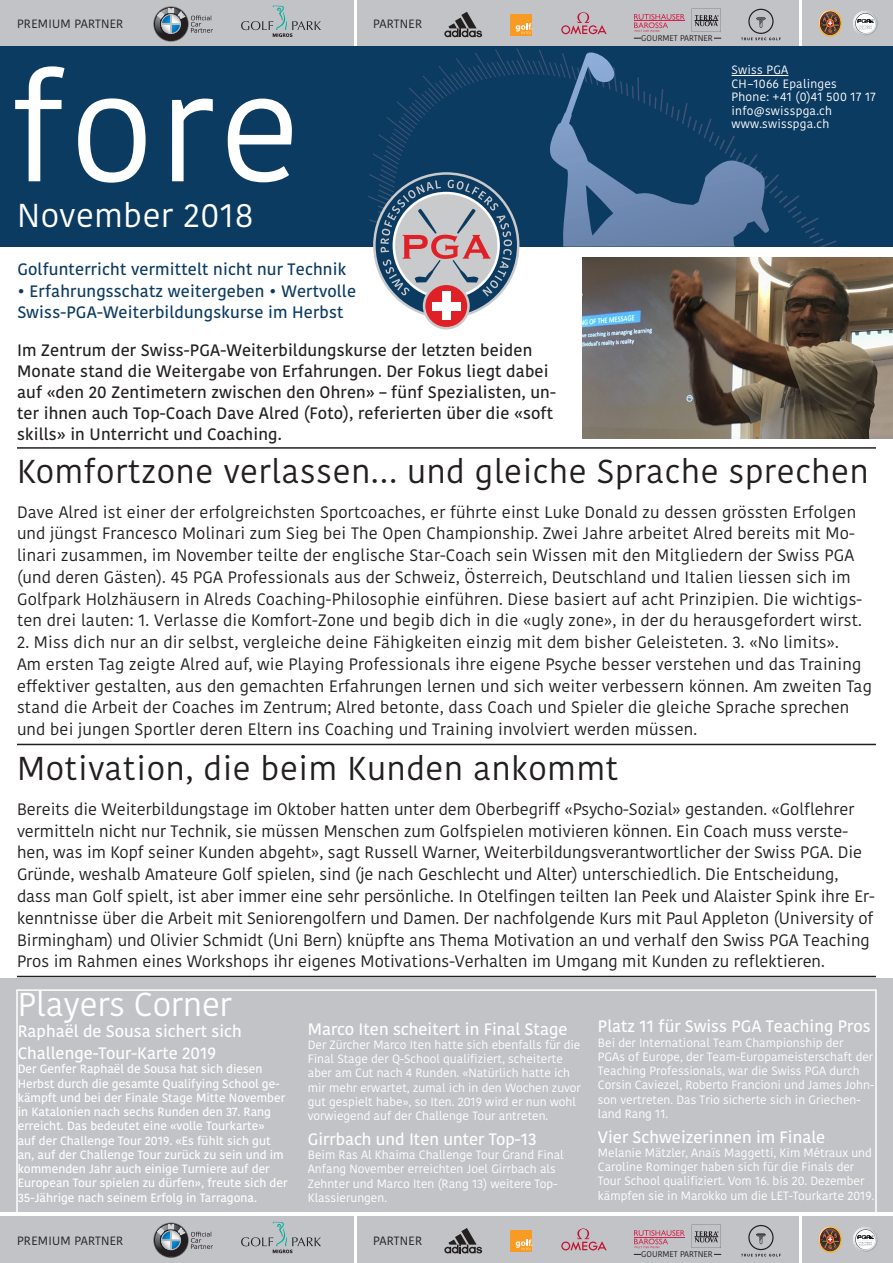
<style>
.page{position:relative;width:893px;height:1263px;background:#fff}
.page>*{position:absolute;margin:0;border:0;box-sizing:border-box;transform-origin:0 0}
.t1{font:149.55px "Kohinoor";color:#fff}
.t2{font:33px "Kohinoor";letter-spacing:.02em;color:#231f20}
.t3{font:33px "Kohinoor";color:#fff}
.t4{font:33px "Kohinoor";letter-spacing:.02em;color:#fff}
.t5{font:16.5px/21.8px "Kohinoor";letter-spacing:.01em;color:#231f20}
.t6{font:600 16.5px/21px "Kohinoor";letter-spacing:.01em;color:#231f20}
.t7{font:600 16.5px/21.8px "Kohinoor";color:#fff}
.t8{font:600 16.5px/21.8px "Kohinoor";letter-spacing:.01em;color:#0c3b62}
.t9{font:12px/14.2px "Kohinoor";color:#fff}
.t10{font:600 12px/14.2px "Kohinoor";color:#fff}
.t11{font:12px/13.5px "Kohinoor";letter-spacing:.02em;color:#fff}
.t12{font:12px "Kohinoor";letter-spacing:.02em;color:#231f20}
.t13{font:8.25px "Kohinoor";color:#231f20}
</style>
<div class="page">
<div style="left:0;top:0;width:353px;height:47px;background:#c2c3c6"></div>
<svg style="left:241px;top:6px;width:80px;height:31px"></svg>
<div style="left:357px;top:0;width:442px;height:47px;background:#c2c3c6"></div>
<div style="left:803px;top:0;width:90px;height:47px;background:#c2c3c6"></div>
<svg style="left:561px;top:12px;width:46px;height:22px"></svg>
<div style="left:510px;top:14px;width:22px;height:21px;background:#f89b24"></div>
<svg style="left:516px;top:23px;width:16px;height:11px"></svg>
<svg style="left:819px;top:10px;width:23px;height:27px"></svg>
<svg style="left:819px;top:10px;width:22px;height:26px"></svg>
<svg style="left:853px;top:11px;width:25px;height:25px"></svg>
<hr style="left:17px;top:744px;width:859px;height:1px;background:#231f20">
<hr style="left:17px;top:976px;width:859px;height:1px;background:#231f20">
<div style="left:0;top:46px;width:893px;height:201px;background:#0c3b62"></div>
<svg style="left:153px;top:7px;width:60px;height:35px"></svg>
<svg style="left:368px;top:49px;width:469px;height:280px"></svg>
<hr style="left:634px;top:38px;width:87px;height:1px;background:#231f20">
<div style="left:641px;top:34px;width:72px;height:8px;background:#c2c3c6"></div>
<svg style="left:692px;top:9px;width:29px;height:23px"></svg>
<svg style="left:634px;top:14px;width:51px;height:18px"></svg>
<hr style="left:17px;top:447px;width:859px;height:2px;background:#231f20">
<svg style="left:444px;top:12px;width:38px;height:25px"></svg>
<svg style="left:741px;top:9px;width:40px;height:31px"></svg>
<div style="left:0;top:978px;width:893px;height:234px;background:#c2c3c6"></div>
<div style="left:0;top:1216px;width:353px;height:47px;background:#c2c3c6"></div>
<svg style="left:241px;top:1222px;width:80px;height:31px"></svg>
<div style="left:357px;top:1216px;width:442px;height:47px;background:#c2c3c6"></div>
<div style="left:803px;top:1216px;width:90px;height:47px;background:#c2c3c6"></div>
<svg style="left:561px;top:1228px;width:46px;height:22px"></svg>
<div style="left:510px;top:1230px;width:22px;height:22px;background:#f89b24"></div>
<svg style="left:516px;top:1239px;width:16px;height:11px"></svg>
<svg style="left:819px;top:1226px;width:23px;height:27px"></svg>
<svg style="left:819px;top:1226px;width:22px;height:26px"></svg>
<svg style="left:853px;top:1227px;width:25px;height:25px"></svg>
<svg style="left:153px;top:1223px;width:60px;height:35px"></svg>
<hr style="left:634px;top:1254px;width:87px;height:1px;background:#231f20">
<div style="left:641px;top:1250px;width:72px;height:8px;background:#c2c3c6"></div>
<svg style="left:692px;top:1225px;width:29px;height:23px"></svg>
<svg style="left:634px;top:1230px;width:51px;height:18px"></svg>
<svg style="left:444px;top:1228px;width:38px;height:25px"></svg>
<svg style="left:741px;top:1225px;width:40px;height:31px"></svg>
<img style="left:583px;top:257px;width:310px;height:182px">
<p class="t12" style="left:17px;top:17px;width:108px">PREMIUM PARTNER</p>
<p class="t12" style="left:373px;top:17px;width:51px">PARTNER</p>
<p class="t1" style="left:11px;top:34px;width:291px">fore</p>
<p class="t4" style="left:17px;top:194px;width:238px">November 2018</p>
<p class="t8" style="left:17px;top:259px;width:330px">Golfunterricht vermittelt nicht nur Technik</p>
<p class="t8" style="left:17px;top:280px;width:340px">• Erfahrungsschatz weitergeben • Wertvolle<br>Swiss-PGA-Weiterbildungskurse im Herbst</p>
<p class="t6" style="left:17px;top:340px;width:540px">Im Zentrum der Swiss-PGA-Weiterbildungskurse der letzten beiden Monate stand die Weitergabe von Erfahrungen. Der Fokus liegt dabei auf «den 20 Zentimetern zwischen den Ohren» – fünf Spezialisten, un&shy;ter ihnen auch Top-Coach Dave Alred (Foto), referierten über die «soft skills» in Unterricht und Coaching.</p>
<p class="t13" style="left:641px;top:33px;width:73px">GOURMET PARTNER</p>
<p class="t11" style="left:731px;top:64px;width:146px">Swiss PGA<br>CH–1066 Epalinges<br>Phone: +41 (0)41 500 17 17</p>
<p class="t11" style="left:731px;top:104px;width:102px">info@swisspga.ch www.swisspga.ch</p>
<p class="t2" style="left:17px;top:451px;width:853px">Komfortzone verlassen… und gleiche Sprache sprechen</p>
<p class="t5" style="left:17px;top:501px;width:847px">Dave Alred ist einer der erfolgreichsten Sportcoaches, er führte einst Luke Donald zu dessen grössten Erfolgen und jüngst Francesco Molinari zum Sieg bei The Open Championship. Zwei Jahre arbeitet Alred bereits mit Mo&shy;linari zusammen, im November teilte der englische Star-Coach sein Wissen mit den Mitgliedern der Swiss PGA (und deren Gästen). 45 PGA Professionals aus der Schweiz, Österreich, Deutschland und Italien liessen sich im Golfpark Holzhäusern in Alreds Coaching-Philosophie einführen. Diese basiert auf acht Prinzipien. Die wichtigs&shy;ten drei lauten: 1. Verlasse die Komfort-Zone und begib dich in die «ugly zone», in der du herausgefordert wirst.</p>
<p class="t5" style="left:17px;top:632px;width:856px">2. Miss dich nur an dir selbst, vergleiche deine Fähigkeiten einzig mit dem bisher Geleisteten. 3. «No limits».<br>Am ersten Tag zeigte Alred auf, wie Playing Professionals ihre eigene Psyche besser verstehen und das Training effektiver gestalten, aus den gemachten Erfahrungen lernen und sich weiter verbessern können. Am zweiten Tag stand die Arbeit der Coaches im Zentrum; Alred betonte, dass Coach und Spieler die gleiche Sprache sprechen und bei jungen Sportler deren Eltern ins Coaching und Training involviert werden müssen.</p>
<p class="t2" style="left:17px;top:748px;width:603px">Motivation, die beim Kunden ankommt</p>
<p class="t5" style="left:17px;top:799px;width:859px">Bereits die Weiterbildungstage im Oktober hatten unter dem Oberbegriff «Psycho-Sozial» gestanden. «Golflehrer vermitteln nicht nur Technik, sie müssen Menschen zum Golfspielen motivieren können. Ein Coach muss verste&shy;hen, was im Kopf seiner Kunden abgeht», sagt Russell Warner, Weiterbildungsverantwortlicher der Swiss PGA. Die Gründe, weshalb Amateure Golf spielen, sind (je nach Geschlecht und Alter) unterschiedlich. Die Entscheidung, dass man Golf spielt, ist aber immer eine sehr persönliche. In Otelfingen teilten Ian Peek und Alaister Spink ihre Er&shy;kenntnisse über die Arbeit mit Seniorengolfern und Damen. Der nachfolgende Kurs mit Paul Appleton (University of Birmingham) und Olivier Schmidt (Uni Bern) knüpfte ans Thema Motivation an und verhalf den Swiss PGA Teaching Pros im Rahmen eines Workshops ihr eigenes Motivations-Verhalten im Umgang mit Kunden zu reflektieren.</p>
<p class="t3" style="left:18px;top:983px;width:216px">Players Corner</p>
<p class="t7" style="left:18px;top:1021px;width:226px">Raphaël de Sousa sichert sich<br>Challenge-Tour-Karte 2019</p>
<p class="t10" style="left:18px;top:1062px;width:271px">Der Genfer Raphaël de Sousa hat sich diesen Herbst durch die gesamte Qualifying School ge&shy;kämpft und bei der Finale Stage Mitte November in Katalonien nach sechs Runden den 37. Rang erreicht. Das bedeutet eine «volle Tourkarte»<br>auf der Challenge Tour 2019. «Es fühlt sich gut an, auf der Challenge Tour zurück zu sein und im kommenden Jahr auch einige Turniere auf der European Tour spielen zu dürfen», freute sich der 35-Jährige nach seinem Erfolg in Tarragona.</p>
<p class="t7" style="left:308px;top:1018px;width:261px">Marco Iten scheitert in Final Stage</p>
<p class="t9" style="left:308px;top:1038px;width:275px">Der Zürcher Marco Iten hatte sich ebenfalls für die Final Stage der Q-School qualifiziert, scheiterte aber am Cut nach 4 Runden. «Natürlich hatte ich mir mehr erwartet, zumal ich in den Wochen zuvor gut gespielt habe», so Iten. 2019 wird er nun wohl vorwiegend auf der Challenge Tour antreten.</p>
<p class="t7" style="left:308px;top:1129px;width:230px">Girrbach und Iten unter Top-13</p>
<p class="t9" style="left:308px;top:1148px;width:257px">Beim Ras Al Khaima Challenge Tour Grand Final Anfang November erreichten Joel Girrbach als Zehnter und Marco Iten (Rang 13) weitere Top-Klassierungen.</p>
<p class="t12" style="left:17px;top:1233px;width:108px">PREMIUM PARTNER</p>
<p class="t12" style="left:373px;top:1233px;width:51px">PARTNER</p>
<p class="t7" style="left:598px;top:1016px;width:274px">Platz 11 für Swiss PGA Teaching Pros</p>
<p class="t9" style="left:598px;top:1035px;width:278px">Bei der International Team Championship der<br>PGAs of Europe, der Team-Europameisterschaft der Teaching Professionals, war die Swiss PGA durch Corsin Caviezel, Roberto Francioni und James John&shy;son vertreten. Das Trio sicherte sich in Griechen&shy;land Rang 11.</p>
<p class="t7" style="left:598px;top:1126px;width:229px">Vier Schweizerinnen im Finale</p>
<p class="t9" style="left:598px;top:1146px;width:278px">Melanie Mätzler, Anaïs Maggetti, Kim Métraux und Caroline Rominger haben sich für die Finals der Tour School qualifiziert. Vom 16. bis 20. Dezember kämpfen sie in Marokko um die LET-Tourkarte 2019.</p>
<p class="t13" style="left:641px;top:1249px;width:73px">GOURMET PARTNER</p>
</div>
